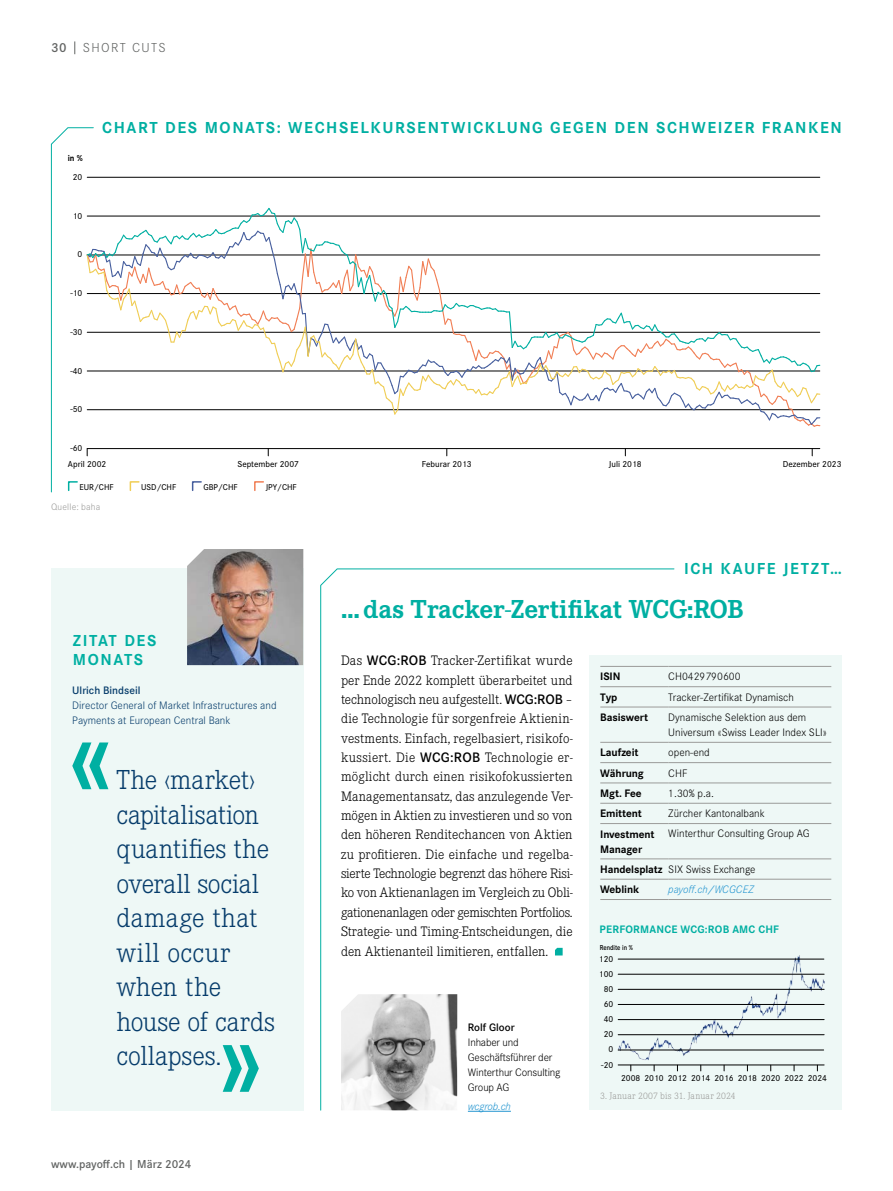
<style>
.page{position:relative;width:893px;height:1191px;background:#fff}
.page>*{position:absolute;margin:0;border:0;box-sizing:border-box;transform-origin:0 0}
.t1{font:300 28.5px/34.5px "Corporate E Pro";letter-spacing:-.005em;color:#063c6b}
.t2{font:700 27px "Corporate E Pro";color:#00afa2}
.t3{font:700 16.5px/19.4px "Corporate S Pro";letter-spacing:.095em;color:#00afa2}
.t4{font:300 14.25px/19.4px "Corporate E Pro";color:#000;text-align:justify}
.t5{font:300 13.5px "Corporate S Pro";letter-spacing:.1em;color:#626463}
.t6{font:600 12px "Corporate S Pro";color:#626463}
.t7{font:300 11.25px/15px "Corporate S Pro";color:#000}
.t8{font:700 11.25px/15px "Corporate S Pro";letter-spacing:-.01em;color:#000}
.t9{font:300 11.25px/15px "Corporate S Pro";color:#063c6b}
.t10{font:italic 300 11.25px "Corporate S Pro";letter-spacing:-.015em;color:#2395d0}
.t11{font:700 11.25px "Corporate S Pro";letter-spacing:.02em;color:#00afa2}
.t12{font:600 11.25px "Corporate S Pro";color:#063c6b}
.t13{font:600 11.25px "Corporate S Pro";color:#000}
.t14{font:300 9.75px "Corporate E Pro";letter-spacing:.015em;color:#9b9b99}
.t15{font:300 9.75px "Corporate S Pro";letter-spacing:.02em;color:#9b9b99}
.t16{font:500 9px/15.1px "Corporate S Pro";color:#000;text-align:center}
.t17{font:700 9px "Corporate S Pro";color:#000;scale:.95 1}
.t18{font:500 8.7px "Corporate S Pro";color:#000}
.t19{font:600 7.5px "Corporate S Pro";color:#000;scale:.86 1}
.s1{font-weight:600}
.s2{font-family:"Corporate S Pro";font-weight:600}
.s3{font-weight:300}
</style>
<div class="page">
<svg style="left:74px;top:41px;width:1px;height:13px"></svg>
<div style="left:590px;top:655px;width:252px;height:455px;background:#eef8f6"></div>
<div style="left:51px;top:568px;width:252px;height:542px;background:#eef8f6"></div>
<svg style="left:72px;top:742px;width:36px;height:47px"></svg>
<svg style="left:223px;top:1045px;width:36px;height:46px"></svg>
<img style="left:187px;top:549px;width:116px;height:116px">
<hr style="left:468px;top:1111px;width:43px;height:1px;background:#2395d0">
<svg style="left:320px;top:568px;width:355px;height:543px"></svg>
<svg style="left:51px;top:127px;width:769px;height:366px"></svg>
<hr style="left:600px;top:666px;width:68px;height:1px;background:#9b9b99">
<hr style="left:668px;top:666px;width:163px;height:1px;background:#9b9b99">
<hr style="left:600px;top:686px;width:68px;height:1px;background:#9b9b99">
<hr style="left:668px;top:686px;width:163px;height:1px;background:#9b9b99">
<hr style="left:600px;top:707px;width:68px;height:1px;background:#9b9b99">
<hr style="left:668px;top:707px;width:163px;height:1px;background:#9b9b99">
<hr style="left:600px;top:742px;width:68px;height:1px;background:#9b9b99">
<hr style="left:668px;top:742px;width:163px;height:1px;background:#9b9b99">
<hr style="left:600px;top:762px;width:68px;height:1px;background:#9b9b99">
<hr style="left:668px;top:762px;width:163px;height:1px;background:#9b9b99">
<hr style="left:600px;top:782px;width:68px;height:1px;background:#9b9b99">
<hr style="left:668px;top:782px;width:163px;height:1px;background:#9b9b99">
<hr style="left:600px;top:803px;width:68px;height:1px;background:#9b9b99">
<hr style="left:668px;top:803px;width:163px;height:1px;background:#9b9b99">
<hr style="left:600px;top:823px;width:68px;height:1px;background:#9b9b99">
<hr style="left:668px;top:823px;width:163px;height:1px;background:#9b9b99">
<hr style="left:600px;top:858px;width:68px;height:1px;background:#9b9b99">
<hr style="left:668px;top:858px;width:163px;height:1px;background:#9b9b99">
<hr style="left:600px;top:879px;width:68px;height:1px;background:#9b9b99">
<hr style="left:668px;top:879px;width:163px;height:1px;background:#9b9b99">
<hr style="left:600px;top:899px;width:68px;height:1px;background:#9b9b99">
<hr style="left:668px;top:899px;width:163px;height:1px;background:#9b9b99">
<img style="left:615px;top:950px;width:210px;height:113px">
<hr style="left:618px;top:974px;width:206px;height:1px;background:#000">
<hr style="left:618px;top:989px;width:206px;height:1px;background:#000">
<hr style="left:618px;top:1004px;width:206px;height:1px;background:#000">
<hr style="left:618px;top:1019px;width:206px;height:1px;background:#000">
<hr style="left:618px;top:1034px;width:206px;height:1px;background:#000">
<hr style="left:618px;top:1064px;width:206px;height:1px;background:#000">
<hr style="left:618px;top:958px;width:206px;height:1px;background:#000">
<hr style="left:618px;top:1049px;width:206px;height:1px;background:#000">
<p class="t5" style="left:51px;top:38px;width:116px"><span class="s1">30</span> SHORT CUTS</p>
<p class="t17" style="left:68px;top:150px;width:17px">in %</p>
<p class="t16" style="left:73px;top:169px;width:11px">20</p>
<p class="t16" style="left:73px;top:207px;width:11px">10</p>
<p class="t16" style="left:78px;top:246px;width:6px">0</p>
<p class="t16" style="left:70px;top:285px;width:14px">-10</p>
<p class="t16" style="left:70px;top:323px;width:14px">-30</p>
<p class="t16" style="left:70px;top:362px;width:14px">-40</p>
<p class="t16" style="left:70px;top:401px;width:14px">-50</p>
<p class="t16" style="left:70px;top:440px;width:14px">-60</p>
<p class="t3" style="left:102px;top:117px;width:741px">CHART DES MONATS: WECHSELKURSENTWICKLUNG GEGEN DEN SCHWEIZER FRANKEN</p>
<p class="t16" style="left:68px;top:456px;width:40px">April 2002</p>
<p class="t16" style="left:237px;top:456px;width:63px">September 2007</p>
<p class="t16" style="left:422px;top:456px;width:51px">Feburar 2013</p>
<p class="t16" style="left:609px;top:456px;width:34px">Juli 2018</p>
<p class="t16" style="left:783px;top:456px;width:60px">Dezember 2023</p>
<p class="t18" style="left:80px;top:480px;width:36px">EUR/CHF</p>
<p class="t18" style="left:141px;top:480px;width:37px">USD/CHF</p>
<p class="t18" style="left:203px;top:480px;width:36px">GBP/CHF</p>
<p class="t18" style="left:266px;top:480px;width:33px">JPY/CHF</p>
<p class="t15" style="left:51px;top:500px;width:51px">Quelle: baha</p>
<p class="t3" style="left:73px;top:629px;width:85px">ZITAT DES<br>MONATS</p>
<p class="t12" style="left:72px;top:681px;width:70px">Ulrich Bindseil</p>
<p class="t9" style="left:72px;top:696px;width:206px">Director General of Market Infrastructures and<br>Payments at European Central Bank</p>
<h1 class="t1" style="left:116px;top:761px;width:160px">The ‹market› capitalisation quantifies the overall social damage that will occur when the house of cards collapses.</h1>
<p class="t6" style="left:51px;top:1155px;width:142px">www.payoff.ch | März 2024</p>
<p class="t3" style="left:684px;top:558px;width:159px">ICH KAUFE JETZT…</p>
<h2 class="t2" style="left:341px;top:590px;width:404px">… das Tracker-Zertifikat WCG:ROB</h2>
<p class="t4" style="left:341px;top:650px;width:233px">Das <span class="s2">WCG:ROB</span> Tracker-Zertifikat wurde per Ende 2022 komplett überarbeitet und technologisch neu aufgestellt. <span class="s2">WCG:ROB</span> – die Technologie für sorgenfreie Aktienin&shy;vestments. Einfach, regelbasiert, risikofo&shy;kussiert. Die <span class="s2">WCG:ROB</span> Technologie er&shy;möglicht durch einen risikofokussierten Managementansatz, das anzulegende Ver&shy;mögen in Aktien zu investieren und so von den höheren Renditechancen von Aktien zu profitieren. Die einfache und regelba&shy;sierte Technologie begrenzt das höhere Risi&shy;ko von Aktienanlagen im Vergleich zu Obli&shy;gationenanlagen oder gemischten Portfolios.<br>Strategie- und Timing-Entscheidungen, die den Aktienanteil limitieren, entfallen.</p>
<p class="t13" style="left:468px;top:1018px;width:48px">Rolf Gloor</p>
<p class="t7" style="left:468px;top:1034px;width:94px">Inhaber und<br>Geschäftsführer der<br>Winterthur Consulting<br>Group AG</p>
<p class="t10" style="left:468px;top:1098px;width:44px">wcgrob.ch</p>
<p class="t8" style="left:600px;top:668px;width:22px">ISIN</p>
<p class="t7" style="left:668px;top:668px;width:74px">CH0429790600</p>
<p class="t8" style="left:600px;top:688px;width:19px">Typ</p>
<p class="t7" style="left:668px;top:688px;width:127px">Tracker-Zertifikat Dynamisch</p>
<p class="t8" style="left:600px;top:709px;width:49px">Basiswert</p>
<p class="t7" style="left:668px;top:709px;width:160px">Dynamische Selektion aus dem<br>Universum «Swiss Leader Index SLI»</p>
<p class="t8" style="left:600px;top:744px;width:40px">Laufzeit</p>
<p class="t7" style="left:668px;top:744px;width:43px">open-end</p>
<p class="t8" style="left:600px;top:764px;width:45px">Währung</p>
<p class="t7" style="left:668px;top:764px;width:21px">CHF</p>
<p class="t8" style="left:600px;top:784px;width:43px">Mgt. Fee</p>
<p class="t7" style="left:668px;top:785px;width:47px">1.30% p.a.</p>
<p class="t8" style="left:600px;top:805px;width:43px">Emittent</p>
<p class="t7" style="left:668px;top:805px;width:98px">Zürcher Kantonalbank</p>
<p class="t8" style="left:600px;top:825px;width:56px">Investment<br>Manager</p>
<p class="t7" style="left:668px;top:825px;width:143px">Winterthur Consulting Group AG</p>
<p class="t8" style="left:600px;top:858px;width:157px;line-height:20.4px">Handelsplatz <span class="s3">SIX Swiss Exchange<br></span>Weblink</p>
<p class="t10" style="left:668px;top:881px;width:87px">payoff.ch/WCGCEZ</p>
<p class="t11" style="left:600px;top:920px;width:181px">PERFORMANCE WCG:ROB AMC CHF</p>
<p class="t16" style="left:599px;top:965px;width:16px">100<br>80<br>60<br>40<br>20</p>
<p class="t16" style="left:601px;top:1056px;width:14px">-20</p>
<p class="t19" style="left:600px;top:941px;width:40px">Rendite in %</p>
<p class="t16" style="left:599px;top:950px;width:16px">120</p>
<p class="t16" style="left:609px;top:1041px;width:6px">0</p>
<p class="t16" style="left:621px;top:1069px;width:207px">2008 2010 2012 2014 2016 2018 2020 2022 2024</p>
<p class="t14" style="left:600px;top:1089px;width:137px">3. Januar 2007 bis 31. Januar 2024</p>
</div>
